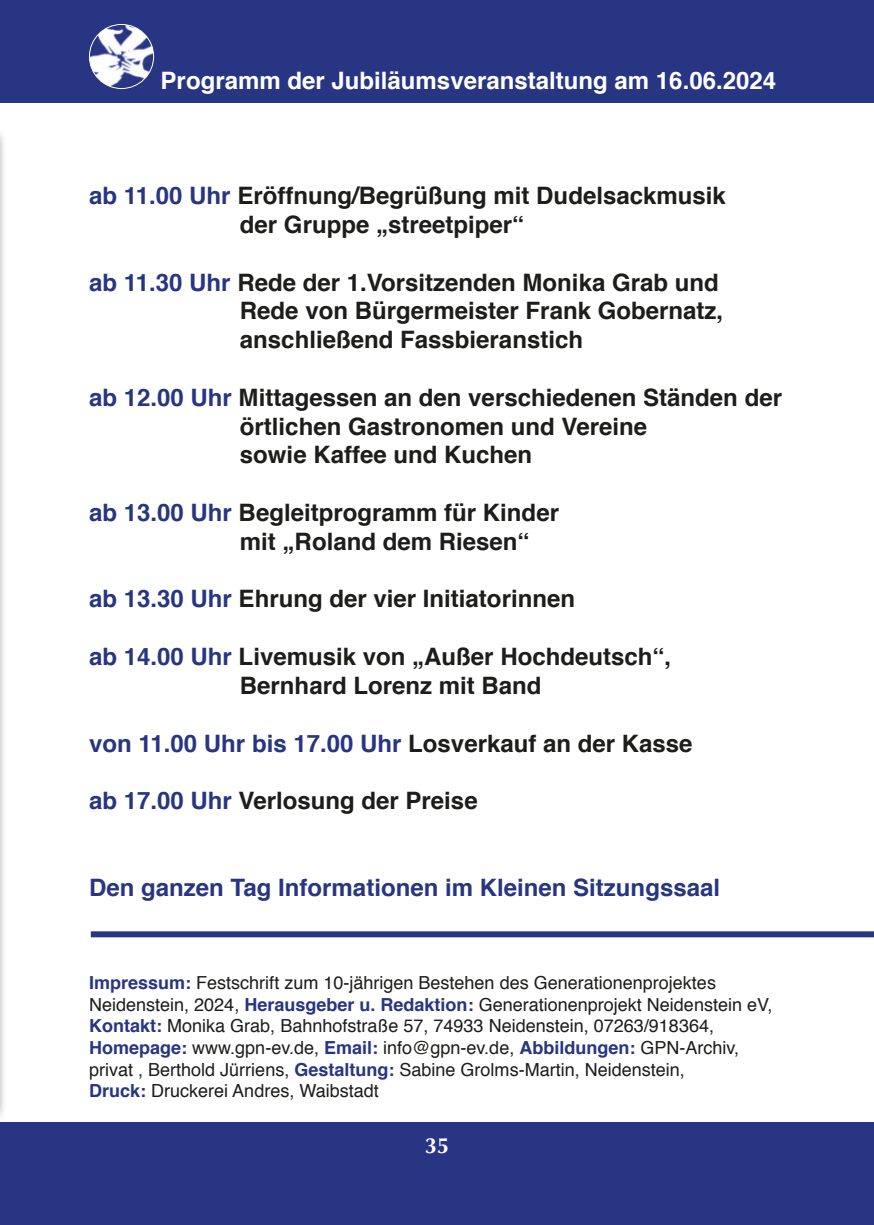
<style>
.page{position:relative;width:874px;height:1225px;background:#fff}
.page>*{position:absolute;margin:0;border:0;box-sizing:border-box;transform-origin:0 0}
.t1{font:700 24px/28.8px "Helvetica";color:#1d1d1b}
.t2{font:700 24px "Helvetica";color:#283583}
.t3{font:700 24px "Helvetica";color:#fff}
.t4{font:700 22px "Optima";color:#fff}
.t5{font:18px/21.6px "Helvetica";color:#1d1d1b}
.s1{color:#283583}
.s2{color:#1d1d1b}
.s3{font-weight:700;color:#283583}
</style>
<div class="page">
<div style="left:0;top:0;width:873px;height:102px;background:#283583"></div>
<div style="left:0;top:1123px;width:873px;height:102px;background:#283583"></div>
<div style="left:0;top:126px;width:7px;height:998px;background:#1d1d1b;opacity:.75"></div>
<img style="left:89px;top:24px;width:64px;height:62px">
<div style="left:89px;top:24px;width:65px;height:65px;border:1px solid #fff;border-radius:50%"></div>
<div style="left:91px;top:931px;width:782px;height:6px;background:#283583"></div>
<p class="t3" style="left:160px;top:71px;width:616px">Programm der Jubiläumsveranstaltung am 16.06.2024</p>
<p class="t1" style="left:240px;top:183px;width:487px;text-indent:-151px"><span class="s1">ab 11.00 Uhr</span> Eröffnung/Begrüßung mit Dudelsackmusik der Gruppe „streetpiper“</p>
<p class="t1" style="left:240px;top:270px;width:484px;text-indent:-151px"><span class="s1">ab 11.30 Uhr</span> Rede der 1.Vorsitzenden Monika Grab und<br>Rede von Bürgermeister Frank Gobernatz, anschließend Fassbieranstich</p>
<p class="t1" style="left:240px;top:385px;width:543px;text-indent:-151px"><span class="s1">ab 12.00 Uhr</span> Mittagessen an den verschiedenen Ständen der örtlichen Gastronomen und Vereine<br>sowie Kaffee und Kuchen</p>
<p class="t1" style="left:240px;top:500px;width:320px;text-indent:-151px"><span class="s1">ab 13.00 Uhr</span> Begleitprogramm für Kinder mit „Roland dem Riesen“</p>
<p class="t1" style="left:89px;top:587px;width:487px"><span class="s1">ab 13.30 Uhr</span> Ehrung der vier Initiatorinnen</p>
<p class="t1" style="left:240px;top:642px;width:432px;text-indent:-151px"><span class="s1">ab 14.00 Uhr</span> Livemusik von „Außer Hochdeutsch“,<br>Bernhard Lorenz mit Band</p>
<p class="t2" style="left:89px;top:733px;width:604px">von 11.00 Uhr bis 17.00 Uhr <span class="s2">Losverkauf an der Kasse</span></p>
<p class="t1" style="left:89px;top:788px;width:390px"><span class="s1">ab 17.00 Uhr</span> Verlosung der Preise</p>
<p class="t2" style="left:89px;top:877px;width:632px">Den ganzen Tag Informationen im Kleinen Sitzungssaal</p>
<p class="t5" style="left:89px;top:972px;width:684px"><span class="s3">Impressum:</span> Festschrift zum 10-jährigen Bestehen des Generationenprojektes Neidenstein, 2024, <span class="s3">Herausgeber u. Redaktion:</span> Generationenprojekt Neidenstein eV, <span class="s3">Kontakt:</span> Monika Grab, Bahnhofstraße 57, 74933 Neidenstein, 07263/918364, <span class="s3">Homepage:</span> www.gpn-ev.de, <span class="s3">Email:</span> info@gpn-ev.de, <span class="s3">Abbildungen:</span> GPN-Archiv, privat , Berthold Jürriens, <span class="s3">Gestaltung:</span> Sabine Grolms-Martin, Neidenstein,<br><span class="s3">Druck:</span> Druckerei Andres, Waibstadt</p>
<p class="t4" style="left:424px;top:1132px;width:26px">35</p>
</div>
